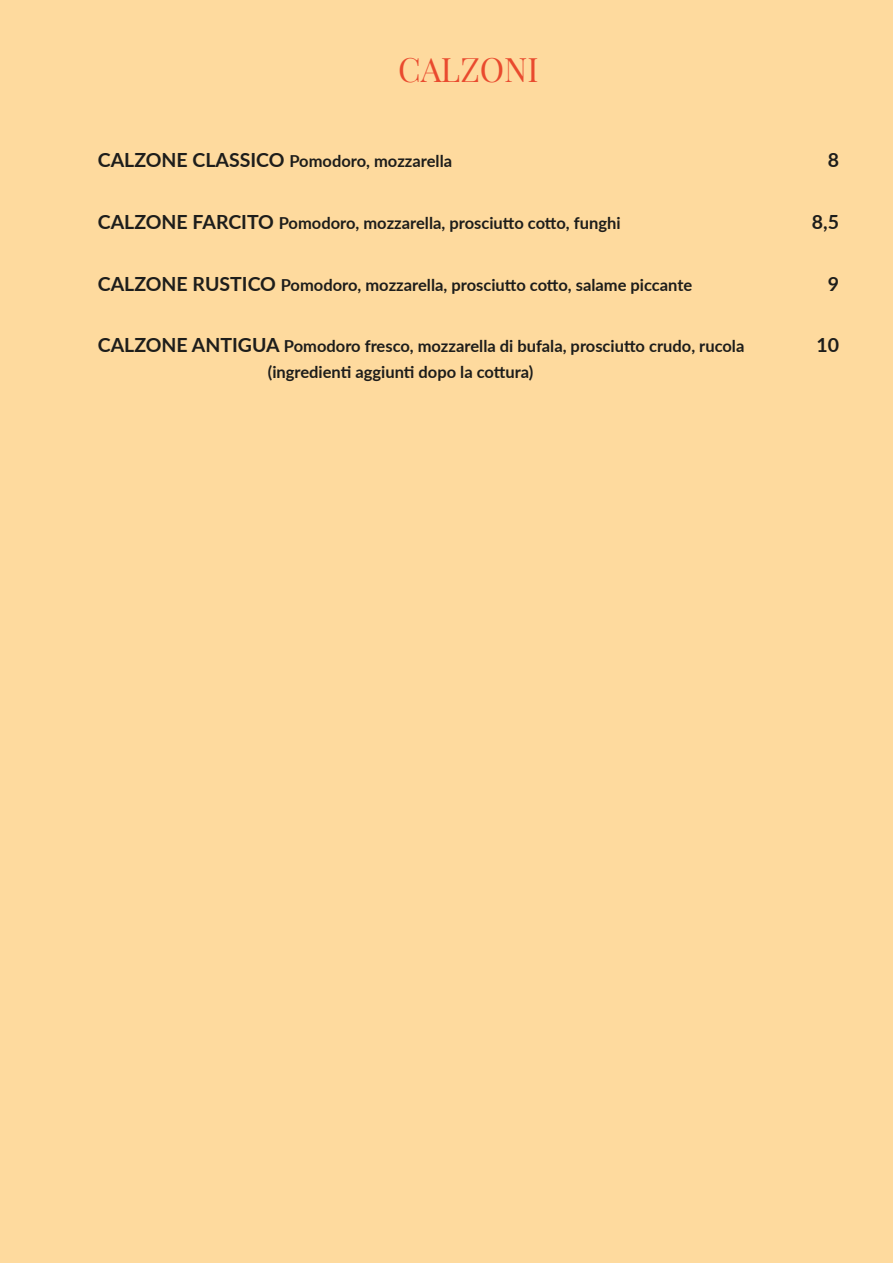
<style>
.page{position:relative;width:893px;height:1263px;background:#feda9e}
.page>*{position:absolute;margin:0;border:0;box-sizing:border-box;transform-origin:0 0}
.t1{font:33px "Playfair Display";color:#e94a2e}
.t2{font:700 19.5px "Lato";color:#1d1d1b}
.t3{font:700 16.5px "Lato";color:#1d1d1b}
.s1{font-size:19.5px}
</style>
<div class="page">
<p class="t1" style="left:398px;top:49px;width:142px">CALZONI</p>
<p class="t3" style="left:98px;top:149px;width:356px"><span class="s1">CALZONE CLASSICO</span> Pomodoro, mozzarella</p>
<p class="t2" style="left:828px;top:146px;width:13px">8</p>
<p class="t3" style="left:98px;top:211px;width:524px"><span class="s1">CALZONE FARCITO</span> Pomodoro, mozzarella, prosciutto cotto, funghi</p>
<p class="t2" style="left:812px;top:208px;width:29px">8,5</p>
<p class="t3" style="left:98px;top:273px;width:596px"><span class="s1">CALZONE RUSTICO</span> Pomodoro, mozzarella, prosciutto cotto, salame piccante</p>
<p class="t2" style="left:828px;top:269px;width:13px">9</p>
<p class="t3" style="left:98px;top:334px;width:648px"><span class="s1">CALZONE ANTIGUA</span> Pomodoro fresco, mozzarella di bufala, prosciutto crudo, rucola</p>
<p class="t2" style="left:816px;top:331px;width:24px">10</p>
<p class="t3" style="left:268px;top:360px;width:267px">(ingredienti aggiunti dopo la cottura)</p>
</div>
